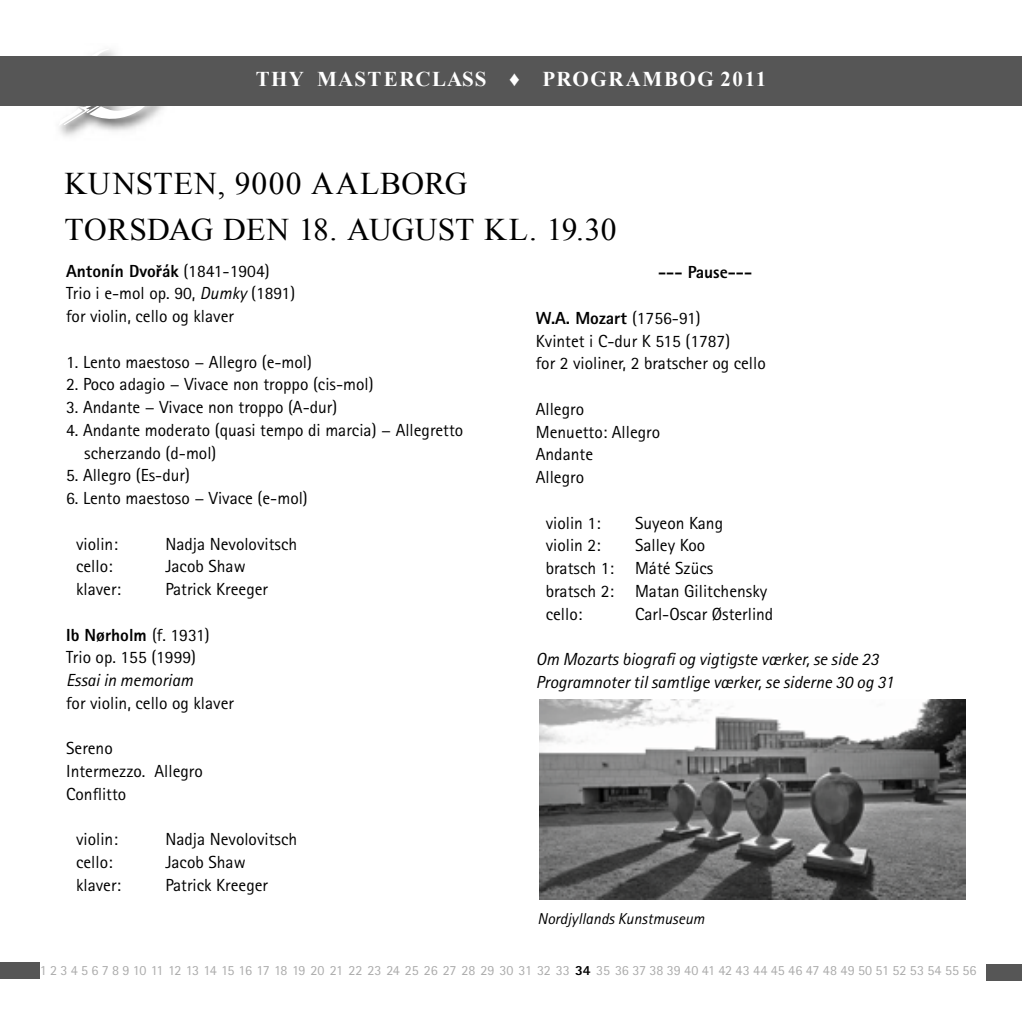
<style>
.page{position:relative;width:1022px;height:1022px;background:#fff}
.page>*{position:absolute;margin:0;border:0;box-sizing:border-box;transform-origin:0 0}
.t1{font:31.5px/45.5px "Times New Roman";letter-spacing:.01em;color:#000}
.t2{font:700 21px "Times New Roman";letter-spacing:.07em;color:#fff}
.t3{font:17.5px/22.8px "Rotis Sans Serif";color:#000}
.t4{font:italic 17.5px/22.8px "Rotis Sans Serif";color:#000}
.t5{font:800 17.5px "Rotis Sans Serif";color:#000}
.t6{font:italic 15.75px "Rotis Sans Serif";color:#000}
.t7{font:14px "Rotis Sans Serif";letter-spacing:-.005em;color:#ababab}
.s1{font-weight:800}
.s2{font-family:"Arial";font-weight:700;font-size:15.75px}
.s3{font-style:italic}
.s4{font-weight:800;color:#000}
</style>
<div class="page">
<div style="left:0;top:962px;width:40px;height:17px;background:#565656"></div>
<img style="left:59px;top:126px;width:80px;height:10px">
<svg style="left:60px;top:50px;width:104px;height:76px"></svg>
<div style="left:0;top:56px;width:1022px;height:50px;background:#565656"></div>
<div style="left:986px;top:964px;width:36px;height:17px;background:#565656"></div>
<img style="left:539px;top:699px;width:427px;height:200px">
<p class="t2" style="left:256px;top:65px;width:512px">THY MASTERCLASS ♦ PROGRAMBOG 2011</p>
<h1 class="t1" style="left:64px;top:160px;width:554px">KUNSTEN, 9000 AALBORG<br>TORSDAG DEN 18. AUGUST KL. 19.30</h1>
<p class="t3" style="left:66px;top:259px;width:231px"><span class="s1">Antonín Dvo</span><span class="s2">ř</span><span class="s1">ák</span> (1841-1904)<br>Trio i e-mol op. 90, <span class="s3">Dumky</span> (1891) for violin, cello og klaver</p>
<p class="t3" style="left:66px;top:350px;width:247px">1. Lento maestoso − Allegro (e-mol)</p>
<p class="t3" style="left:66px;top:373px;width:309px">2. Poco adagio − Vivace non troppo (cis-mol)</p>
<p class="t3" style="left:66px;top:396px;width:273px">3. Andante − Vivace non troppo (A-dur)</p>
<p class="t3" style="left:84px;top:418px;width:381px;text-indent:-18px">4. Andante moderato (quasi tempo di marcia) − Allegretto scherzando (d-mol)</p>
<p class="t3" style="left:66px;top:464px;width:125px">5. Allegro (Es-dur)</p>
<p class="t3" style="left:66px;top:487px;width:243px">6. Lento maestoso − Vivace (e-mol)</p>
<p class="t3" style="left:76px;top:532px;width:43px">violin:</p>
<p class="t3" style="left:165px;top:532px;width:133px">Nadja Nevolovitsch</p>
<p class="t3" style="left:76px;top:555px;width:38px">cello:</p>
<p class="t3" style="left:165px;top:555px;width:82px">Jacob Shaw</p>
<p class="t3" style="left:76px;top:578px;width:47px">klaver:</p>
<p class="t3" style="left:165px;top:578px;width:104px">Patrick Kreeger</p>
<p class="t3" style="left:66px;top:623px;width:145px"><span class="s1">Ib Nørholm</span> (f. 1931)<br>Trio op. 155 (1999)</p>
<p class="t4" style="left:66px;top:669px;width:129px">Essai in memoriam</p>
<p class="t3" style="left:66px;top:691px;width:169px">for violin, cello og klaver</p>
<p class="t3" style="left:66px;top:737px;width:138px">Sereno<br>Intermezzo. Allegro<br>Conflitto</p>
<p class="t3" style="left:76px;top:828px;width:43px">violin:</p>
<p class="t3" style="left:165px;top:828px;width:133px">Nadja Nevolovitsch</p>
<p class="t3" style="left:76px;top:851px;width:38px">cello:</p>
<p class="t3" style="left:165px;top:851px;width:82px">Jacob Shaw</p>
<p class="t3" style="left:76px;top:873px;width:47px">klaver:</p>
<p class="t3" style="left:165px;top:873px;width:104px">Patrick Kreeger</p>
<p class="t5" style="left:658px;top:261px;width:95px">--- Pause---</p>
<p class="t3" style="left:536px;top:306px;width:232px"><span class="s1">W.A. Mozart</span> (1756-91)<br>Kvintet i C-dur K 515 (1787)<br>for 2 violiner, 2 bratscher og cello</p>
<p class="t3" style="left:536px;top:397px;width:126px">Allegro<br>Menuetto: Allegro<br>Andante<br>Allegro</p>
<p class="t3" style="left:546px;top:511px;width:57px">violin 1:</p>
<p class="t3" style="left:635px;top:511px;width:90px">Suyeon Kang</p>
<p class="t3" style="left:546px;top:534px;width:57px">violin 2:</p>
<p class="t3" style="left:546px;top:534px;width:223px;text-indent:89px">Salley Koo<br>bratsch 1: Máté Szücs bratsch 2: Matan Gilitchensky cello:</p>
<p class="t3" style="left:635px;top:602px;width:140px">Carl-Oscar Østerlind</p>
<p class="t4" style="left:536px;top:648px;width:360px">Om Mozarts biografi og vigtigste værker, se side 23<br>Programnoter til samtlige værker, se siderne 30 og 31</p>
<p class="t6" style="left:537px;top:910px;width:169px">Nordjyllands Kunstmuseum</p>
<p class="t7" style="left:40px;top:962px;width:938px">1 2 3 4 5 6 7 8 9 10 11 12 13 14 15 16 17 18 19 20 21 22 23 24 25 26 27 28 29 30 31 32 33 <span class="s4">34</span> 35 36 37 38 39 40 41 42 43 44 45 46 47 48 49 50 51 52 53 54 55 56</p>
</div>
